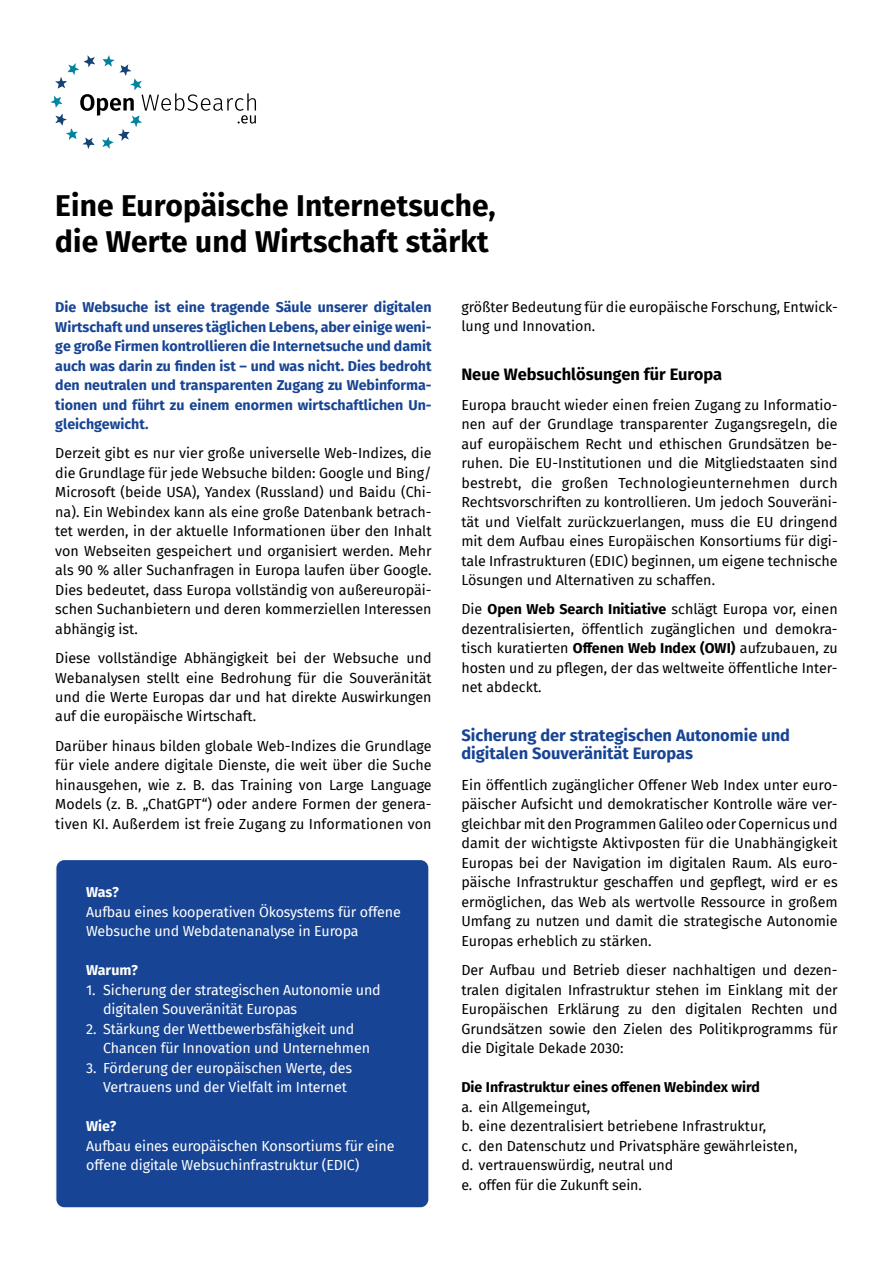
<style>
.page{position:relative;width:893px;height:1263px;background:#fff}
.page>*{position:absolute;margin:0;border:0;box-sizing:border-box;transform-origin:0 0}
.t1{font:700 30px/36px "Fira Sans";letter-spacing:.005em;color:#000}
.t2{font:700 16.5px/18px "Fira Sans";color:#174494}
.t3{font:700 16.5px "Fira Sans";color:#000}
.t4{font:14.25px/19.5px "Fira Sans";color:#000;text-align:justify}
.t5{font:14.25px/19.5px "Fira Sans";letter-spacing:-.01em;color:#fff}
.t6{font:700 14.25px/19.5px "Fira Sans";color:#174494;text-align:justify}
.t7{font:700 14.25px "Fira Sans";color:#000}
.t8{font:700 14.25px "Fira Sans";color:#fff}
.s1{font-weight:700}
</style>
<div class="page">
<svg style="left:51px;top:55px;width:205px;height:94px"></svg>
<div style="left:56px;top:859px;width:373px;height:349px;background:#174494;border-radius:9px"></div>
<div style="left:55px;top:859px;width:374px;height:349px;border:1px solid #fff;border-radius:9px"></div>
<h1 class="t1" style="left:55px;top:185px;width:442px">Eine Europäische Internetsuche, die Werte und Wirtschaft stärkt</h1>
<p class="t6" style="left:55px;top:296px;width:378px">Die Websuche ist eine tragende Säule unserer digitalen Wirtschaft und unseres täglichen Lebens, aber einige weni&shy;ge große Firmen kontrollieren die Internetsuche und damit auch was darin zu finden ist – und was nicht. Dies bedroht den neutralen und transparenten Zugang zu Webinforma&shy;tionen und führt zu einem enormen wirtschaftlichen Un&shy;gleichgewicht.</p>
<p class="t4" style="left:55px;top:443px;width:378px">Derzeit gibt es nur vier große universelle Web-Indizes, die die Grundlage für jede Websuche bilden: Google und Bing/ Microsoft (beide USA), Yandex (Russland) und Baidu (Chi&shy;na). Ein Webindex kann als eine große Datenbank betrach&shy;tet werden, in der aktuelle Informationen über den Inhalt von Webseiten gespeichert und organisiert werden. Mehr als 90 % aller Suchanfragen in Europa laufen über Google.<br>Dies bedeutet, dass Europa vollständig von außereuropäi&shy;schen Suchanbietern und deren kommerziellen Interessen abhängig ist.</p>
<p class="t4" style="left:55px;top:648px;width:378px">Diese vollständige Abhängigkeit bei der Websuche und Webanalysen stellt eine Bedrohung für die Souveränität und die Werte Europas dar und hat direkte Auswirkungen auf die europäische Wirtschaft.</p>
<p class="t4" style="left:55px;top:736px;width:378px">Darüber hinaus bilden globale Web-Indizes die Grundlage für viele andere digitale Dienste, die weit über die Suche hinausgehen, wie z. B. das Training von Large Language Models (z. B. „ChatGPT“) oder andere Formen der genera&shy;tiven KI. Außerdem ist freie Zugang zu Informationen von</p>
<p class="t8" style="left:86px;top:880px;width:34px">Was?</p>
<p class="t5" style="left:86px;top:901px;width:316px">Aufbau eines kooperativen Ökosystems für offene<br>Websuche und Webdatenanalyse in Europa</p>
<p class="t8" style="left:86px;top:958px;width:53px">Warum?</p>
<p class="t5" style="left:103px;top:979px;width:279px;text-indent:-17px">1. Sicherung der strategischen Autonomie und digitalen Souveränität Europas</p>
<p class="t5" style="left:103px;top:1018px;width:268px;text-indent:-17px">2. Stärkung der Wettbewerbsfähigkeit und<br>Chancen für Innovation und Unternehmen</p>
<p class="t5" style="left:103px;top:1057px;width:250px;text-indent:-17px">3. Förderung der europäischen Werte, des<br>Vertrauens und der Vielfalt im Internet</p>
<p class="t8" style="left:86px;top:1114px;width:32px">Wie?</p>
<p class="t5" style="left:86px;top:1135px;width:310px">Aufbau eines europäischen Konsortiums für eine offene digitale Websuchinfrastruktur (EDIC)</p>
<p class="t4" style="left:461px;top:297px;width:378px">größter Bedeutung für die europäische Forschung, Entwick&shy;lung und Innovation.</p>
<p class="t3" style="left:461px;top:361px;width:262px">Neue Websuchlösungen für Europa</p>
<p class="t4" style="left:461px;top:394px;width:378px">Europa braucht wieder einen freien Zugang zu Informatio&shy;nen auf der Grundlage transparenter Zugangsregeln, die auf europäischem Recht und ethischen Grundsätzen be&shy;ruhen. Die EU-Institutionen und die Mitgliedstaaten sind bestrebt, die großen Technologieunternehmen durch Rechtsvorschriften zu kontrollieren. Um jedoch Souveräni&shy;tät und Vielfalt zurückzuerlangen, muss die EU dringend mit dem Aufbau eines Europäischen Konsortiums für digi&shy;tale Infrastrukturen (EDIC) beginnen, um eigene technische Lösungen und Alternativen zu schaffen.</p>
<p class="t4" style="left:461px;top:599px;width:378px">Die <span class="s1">Open Web Search Initiative</span> schlägt Europa vor, einen dezentralisierten, öffentlich zugänglichen und demokra&shy;tisch kuratierten <span class="s1">Offenen Web Index (OWI)</span> aufzubauen, zu hosten und zu pflegen, der das weltweite öffentliche Inter&shy;net abdeckt.</p>
<p class="t2" style="left:461px;top:725px;width:330px">Sicherung der strategischen Autonomie und digitalen Souveränität Europas</p>
<p class="t4" style="left:461px;top:775px;width:378px">Ein öffentlich zugänglicher Offener Web Index unter euro&shy;päischer Aufsicht und demokratischer Kontrolle wäre ver&shy;gleichbar mit den Programmen Galileo oder Copernicus und damit der wichtigste Aktivposten für die Unabhängigkeit Europas bei der Navigation im digitalen Raum. Als euro&shy;päische Infrastruktur geschaffen und gepflegt, wird er es ermöglichen, das Web als wertvolle Ressource in großem Umfang zu nutzen und damit die strategische Autonomie Europas erheblich zu stärken.</p>
<p class="t4" style="left:461px;top:960px;width:378px">Der Aufbau und Betrieb dieser nachhaltigen und dezen&shy;tralen digitalen Infrastruktur stehen im Einklang mit der Europäischen Erklärung zu den digitalen Rechten und Grundsätzen sowie den Zielen des Politikprogramms für die Digitale Dekade 2030:</p>
<p class="t7" style="left:461px;top:1075px;width:300px">Die Infrastruktur eines offenen Webindex wird</p>
<p class="t4" style="left:461px;top:1096px;width:338px;text-align:left">a. ein Allgemeingut,<br>b. eine dezentralisiert betriebene Infrastruktur,<br>c. den Datenschutz und Privatsphäre gewährleisten, d. vertrauenswürdig, neutral und<br>e. offen für die Zukunft sein.</p>
</div>
